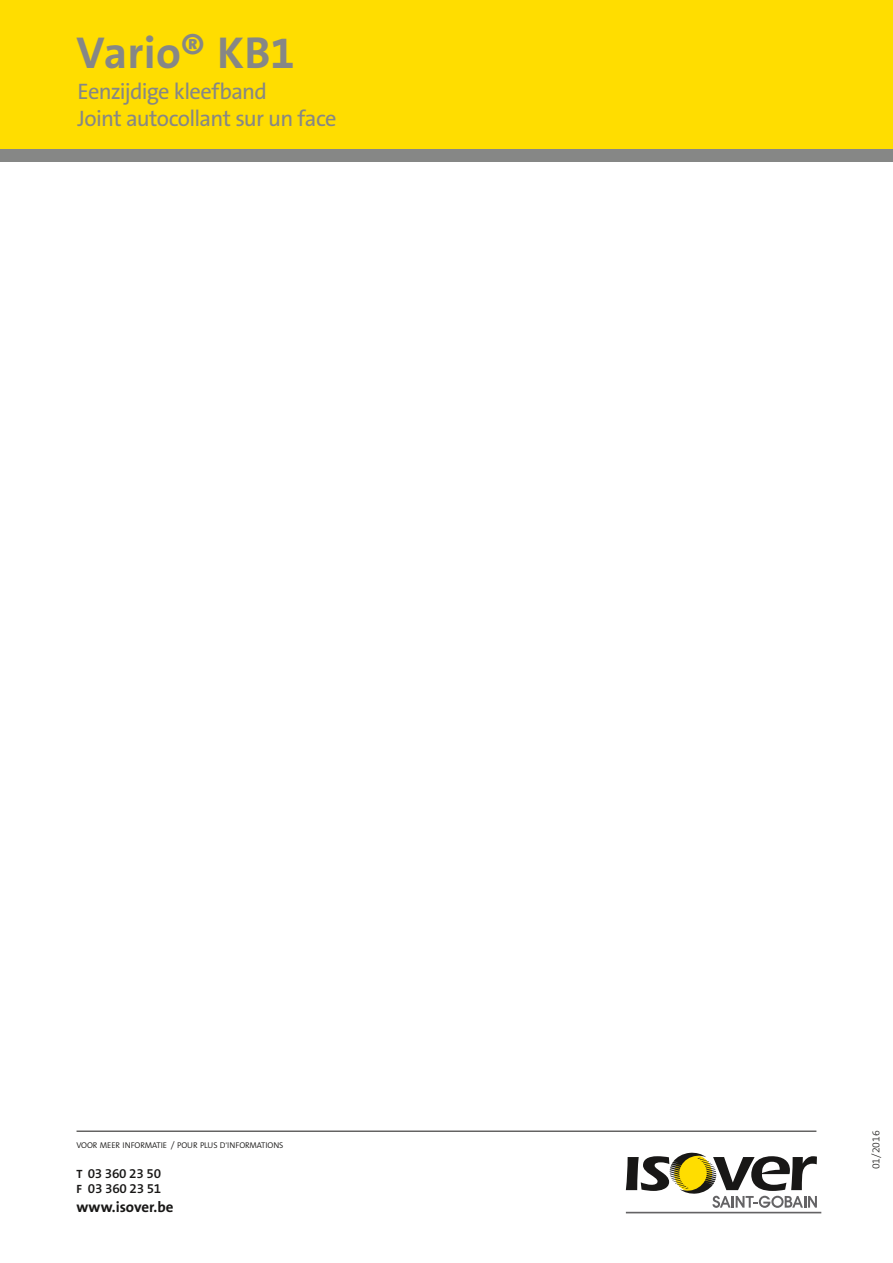
<style>
.page{position:relative;width:893px;height:1263px;background:#fff}
.page>*{position:absolute;margin:0;border:0;box-sizing:border-box;transform-origin:0 0}
.t1{font:700 45px "The Sans B7";letter-spacing:.005em;color:#868786}
.t2{font:22.5px/27px "The Sans B5 Plain";letter-spacing:-.03em;color:#868786}
.t3{font:700 15px "The Sans B7";color:#181716}
.t4{font:600 13.5px/15px "The Sans B6";letter-spacing:-.015em;color:#181716}
.t5{font:300 10.5px "The Sans B3";color:#181716}
.t6{font:300 8.4px "The Sans B4";letter-spacing:-.015em;color:#181716}
.s1{font-size:9px}
.s2{font-size:7.5px}
.s3{font-family:"The Sans B7";font-weight:700;font-size:12px}
</style>
<div class="page">
<div style="left:0;top:0;width:893px;height:162px;background:#fd0"></div>
<div style="left:0;top:149px;width:893px;height:13px;background:#868786"></div>
<hr style="left:77px;top:1131px;width:739px;height:1px;background:#181716">
<hr style="left:626px;top:1212px;width:195px;height:1px;background:#646365">
<svg style="left:626px;top:1153px;width:191px;height:55px"></svg>
<h1 class="t1" style="left:77px;top:29px;width:220px">Vario® KB1</h1>
<p class="t2" style="left:78px;top:79px;width:260px">Eenzijdige kleefband<br>Joint autocollant sur un face</p>
<p class="t6" style="left:77px;top:1140px;width:208px">VOOR MEER INFORMATIE <span class="s1">/</span> POUR PLUS D<span class="s2">’</span>INFORMATIONS</p>
<p class="t4" style="left:77px;top:1166px;width:86px"><span class="s3">T</span> 03 360 23 50<br><span class="s3">F</span> 03 360 23 51</p>
<p class="t3" style="left:77px;top:1199px;width:98px">www.isover.be</p>
<p class="t5" style="left:871px;top:1169px;width:41px;rotate:-90deg">01/2016</p>
</div>
